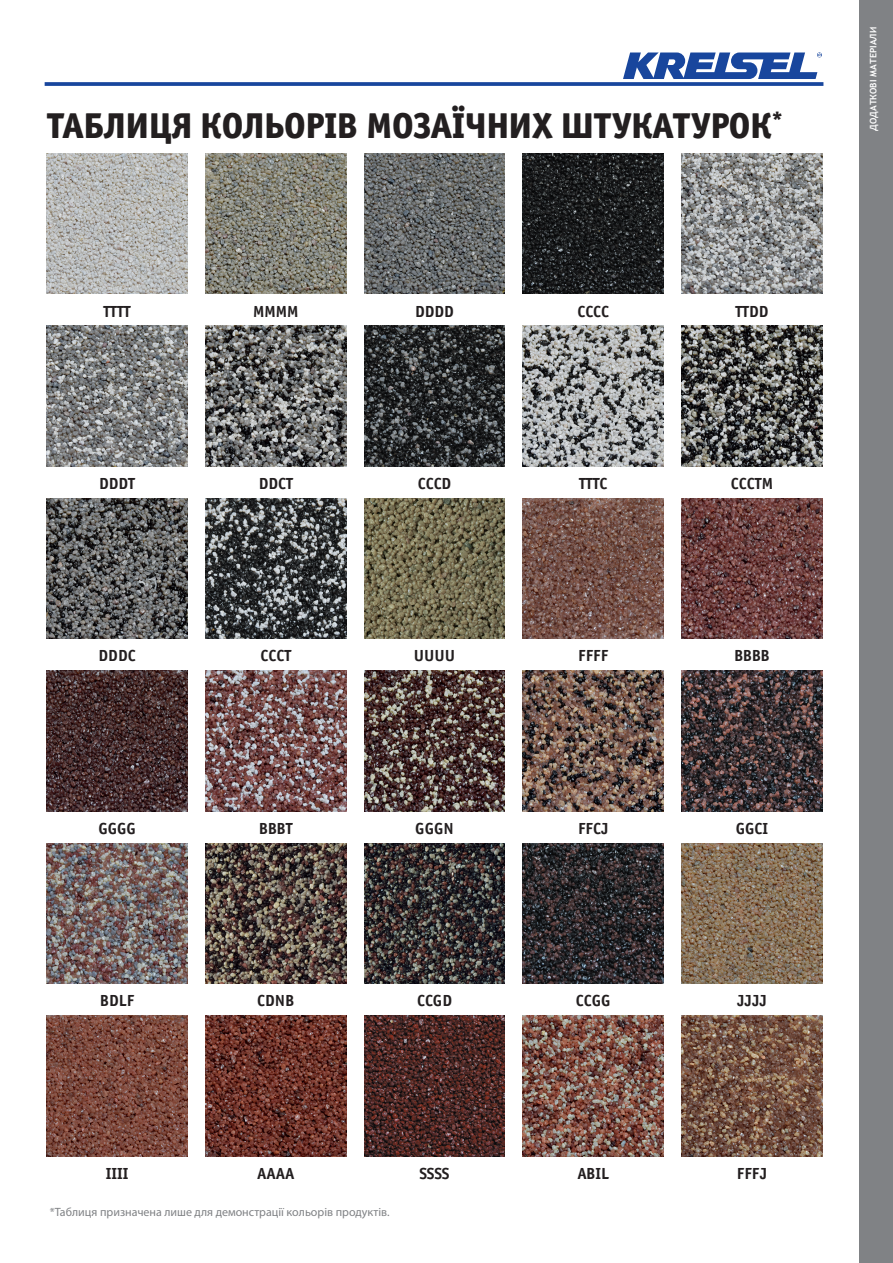
<style>
.page{position:relative;width:893px;height:1263px;background:#fff}
.page>*{position:absolute;margin:0;border:0;box-sizing:border-box;transform-origin:0 0}
.t1{font:36px "Officina Sans Extra Bold C";color:#231f20}
.t2{font:16.05px "Officina Sans Bold C";color:#231f20}
.t3{font:12px "Myriad Pro";color:#808285}
.t4{font:700 9px "Trebuchet MS";color:#fff}
</style>
<div class="page">
<svg style="left:623px;top:53px;width:199px;height:26px"></svg>
<svg style="left:45px;top:82px;width:778px;height:4px;background:#2551a2"></svg>
<div style="left:859px;top:0;width:34px;height:1263px;background:#808285"></div>
<img style="left:47px;top:153px;width:140px;height:141px">
<img style="left:364px;top:153px;width:141px;height:141px">
<img style="left:205px;top:153px;width:141px;height:141px">
<img style="left:523px;top:153px;width:141px;height:141px">
<img style="left:682px;top:153px;width:140px;height:141px">
<img style="left:47px;top:498px;width:140px;height:141px">
<img style="left:364px;top:498px;width:141px;height:141px">
<img style="left:205px;top:498px;width:141px;height:141px">
<img style="left:523px;top:498px;width:141px;height:141px">
<img style="left:682px;top:498px;width:140px;height:141px">
<img style="left:47px;top:843px;width:140px;height:141px">
<img style="left:364px;top:843px;width:141px;height:141px">
<img style="left:205px;top:843px;width:141px;height:141px">
<img style="left:523px;top:843px;width:141px;height:141px">
<img style="left:682px;top:843px;width:140px;height:141px">
<img style="left:47px;top:326px;width:140px;height:140px">
<img style="left:364px;top:326px;width:141px;height:140px">
<img style="left:205px;top:326px;width:141px;height:140px">
<img style="left:523px;top:326px;width:141px;height:140px">
<img style="left:682px;top:326px;width:140px;height:140px">
<img style="left:47px;top:670px;width:140px;height:141px">
<img style="left:364px;top:670px;width:141px;height:141px">
<img style="left:205px;top:670px;width:141px;height:141px">
<img style="left:523px;top:670px;width:141px;height:141px">
<img style="left:682px;top:670px;width:140px;height:141px">
<img style="left:47px;top:1015px;width:140px;height:141px">
<img style="left:364px;top:1015px;width:141px;height:141px">
<img style="left:205px;top:1015px;width:141px;height:141px">
<img style="left:523px;top:1015px;width:141px;height:141px">
<img style="left:682px;top:1015px;width:140px;height:141px">
<p class="t1" style="left:47px;top:103px;width:738px">ТАБЛИЦЯ КОЛЬОРІВ МОЗАЇЧНИХ ШТУКАТУРОК<sup>*</sup></p>
<p class="t2" style="left:103px;top:302px;width:29px">TTTT</p>
<p class="t2" style="left:253px;top:302px;width:47px">MMMM</p>
<p class="t2" style="left:415px;top:302px;width:40px">DDDD</p>
<p class="t2" style="left:577px;top:302px;width:33px">CCCC</p>
<p class="t2" style="left:735px;top:302px;width:35px">TTDD</p>
<p class="t2" style="left:99px;top:474px;width:38px">DDDT</p>
<p class="t2" style="left:259px;top:474px;width:36px">DDCT</p>
<p class="t2" style="left:418px;top:474px;width:35px">CCCD</p>
<p class="t2" style="left:579px;top:474px;width:30px">TTTC</p>
<p class="t2" style="left:731px;top:474px;width:44px">CCCTM</p>
<p class="t2" style="left:99px;top:647px;width:39px">DDDC</p>
<p class="t2" style="left:260px;top:647px;width:32px">CCCT</p>
<p class="t2" style="left:414px;top:647px;width:43px">UUUU</p>
<p class="t2" style="left:578px;top:647px;width:32px">FFFF</p>
<p class="t2" style="left:734px;top:647px;width:37px">BBBB</p>
<p class="t2" style="left:98px;top:819px;width:39px">GGGG</p>
<p class="t2" style="left:259px;top:819px;width:35px">BBBT</p>
<p class="t2" style="left:415px;top:819px;width:40px">GGGN</p>
<p class="t2" style="left:578px;top:819px;width:32px">FFCJ</p>
<p class="t2" style="left:736px;top:819px;width:34px">GGCI</p>
<p class="t2" style="left:100px;top:992px;width:36px">BDLF</p>
<p class="t2" style="left:257px;top:992px;width:39px">CDNB</p>
<p class="t2" style="left:417px;top:992px;width:37px">CCGD</p>
<p class="t2" style="left:576px;top:992px;width:36px">CCGG</p>
<p class="t2" style="left:737px;top:992px;width:31px">JJJJ</p>
<p class="t2" style="left:106px;top:1164px;width:24px">IIII</p>
<p class="t2" style="left:257px;top:1164px;width:39px">AAAA</p>
<p class="t2" style="left:419px;top:1164px;width:32px">SSSS</p>
<p class="t2" style="left:577px;top:1164px;width:33px">ABIL</p>
<p class="t2" style="left:737px;top:1164px;width:32px">FFFJ</p>
<p class="t3" style="left:50px;top:1204px;width:341px">*Таблиця призначена лише для демонстрації кольорів продуктів.</p>
<p class="t4" style="left:868px;top:131px;width:105px;rotate:-90deg">ДОДАТКОВІ МАТЕРІАЛИ</p>
</div>
